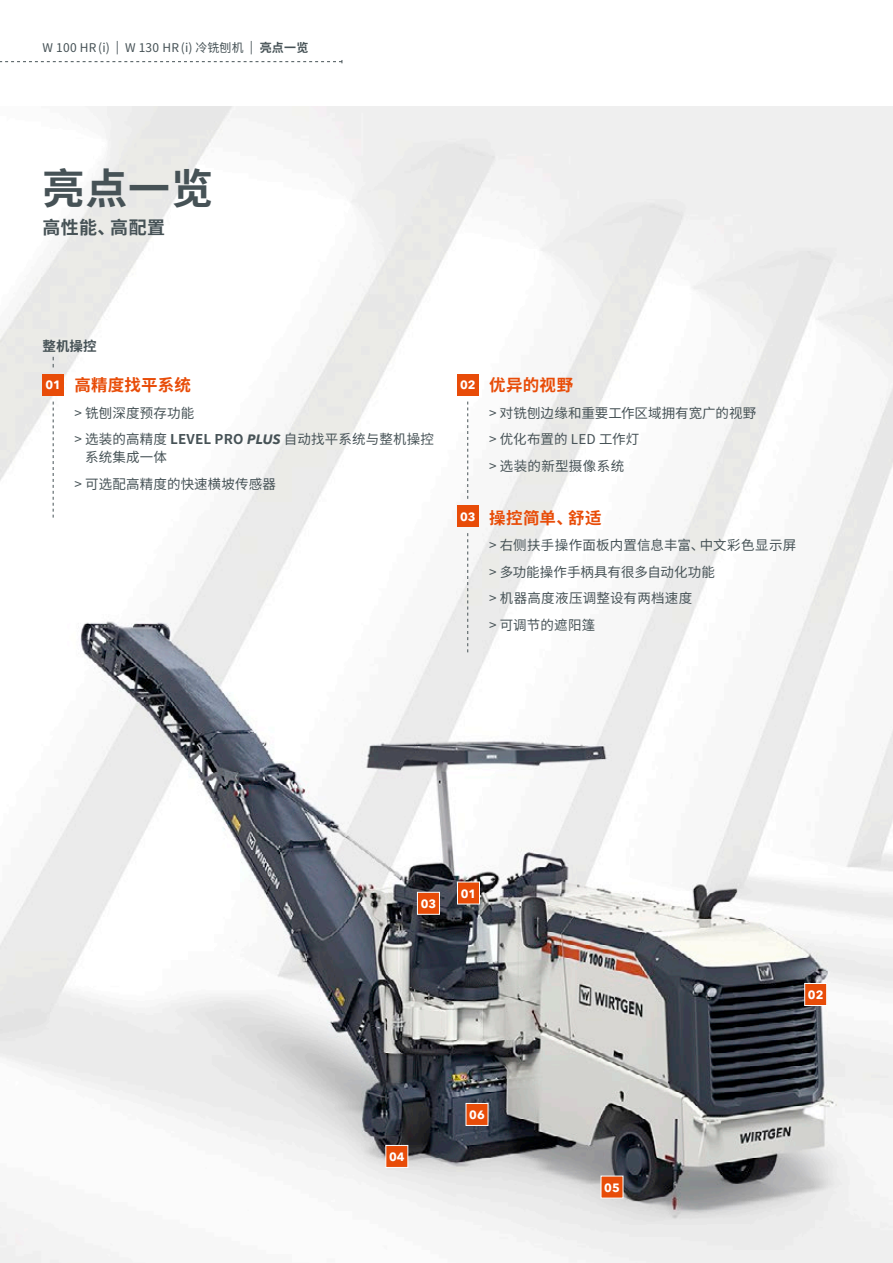
<style>
.page{position:relative;width:893px;height:1263px;background:#fff}
.page>*{position:absolute;margin:0;border:0;box-sizing:border-box;transform-origin:0 0}
.t1{font:700 42px "Source Han Sans CN";color:#465256}
.t2{font:700 18px "Source Han Sans CN";letter-spacing:.02em;color:#465256}
.t3{font:700 16.5px "Source Han Sans CN";letter-spacing:.015em;color:#e84c08}
.t4{font:13.5px/26.5px "Source Han Sans CN";letter-spacing:.01em;color:#465256}
.t5{font:700 13.5px "Source Han Sans CN";color:#465256}
.t6{font:12px "Source Han Sans CN";letter-spacing:.02em;color:#465256}
.t7{font:700 12px "Avenir Next LT Pro";color:#fff}
.s1{font-weight:700}
.s2{font-family:"Avenir Next LT Pro";font-weight:700;font-style:italic}
</style>
<div class="page">
<img style="left:0;top:106px;width:893px;height:1157px">
<svg style="left:385px;top:1145px;width:24px;height:23px"></svg>
<svg style="left:417px;top:891px;width:23px;height:24px"></svg>
<svg style="left:465px;top:1103px;width:24px;height:23px"></svg>
<svg style="left:600px;top:1175px;width:24px;height:24px"></svg>
<svg style="left:804px;top:983px;width:23px;height:23px"></svg>
<svg style="left:457px;top:881px;width:23px;height:24px"></svg>
<div style="left:43px;top:374px;width:21px;height:21px;background:#e84c08"></div>
<svg style="left:53px;top:402px;width:1px;height:116px"></svg>
<div style="left:457px;top:374px;width:21px;height:21px;background:#e84c08"></div>
<div style="left:457px;top:505px;width:21px;height:22px;background:#e84c08"></div>
<svg style="left:467px;top:402px;width:1px;height:97px"></svg>
<svg style="left:467px;top:533px;width:1px;height:119px"></svg>
<svg style="left:0;top:60px;width:343px;height:3px"></svg>
<p class="t6" style="left:43px;top:41px;width:267px">W 100 HR(i) | W 130 HR(i) 冷铣刨机 | <span class="s1">亮点一览</span></p>
<h1 class="t1" style="left:43px;top:165px;width:172px">亮点一览</h1>
<h2 class="t2" style="left:43px;top:217px;width:124px">高性能、高配置</h2>
<p class="t5" style="left:43px;top:338px;width:55px">整机操控</p>
<p class="t7" style="left:45px;top:378px;width:17px">01</p>
<p class="t3" style="left:489px;top:376px;width:86px">优异的视野</p>
<p class="t4" style="left:489px;top:400px;width:269px">&gt; 对铣刨边缘和重要工作区域拥有宽广的视野&gt; 优化布置的 LED 工作灯<br>&gt; 选装的新型摄像系统</p>
<p class="t3" style="left:489px;top:508px;width:114px">操控简单、舒适</p>
<p class="t4" style="left:489px;top:532px;width:309px">&gt; 右侧扶手操作面板内置信息丰富、中文彩色显示屏&gt; 多功能操作手柄具有很多自动化功能<br>&gt; 机器高度液压调整设有两档速度<br>&gt; 可调节的遮阳篷</p>
<p class="t3" style="left:74px;top:376px;width:118px">高精度找平系统</p>
<p class="t4" style="left:74px;top:400px;width:361px">&gt; 铣刨深度预存功能<br>&gt; 选装的高精度 <span class="s1">LEVEL PRO</span> <span class="s2">PLUS</span> -自动找平系统与整机操控</p>
<p class="t4" style="left:74px;top:444px;width:203px;text-indent:11px">系统集成一体<br>&gt; 可选配高精度的快速横坡传感器</p>
<p class="t7" style="left:460px;top:378px;width:17px">02</p>
<p class="t7" style="left:460px;top:509px;width:17px">03</p>
<p class="t7" style="left:421px;top:896px;width:17px">03</p>
<p class="t7" style="left:461px;top:886px;width:17px">01</p>
<p class="t7" style="left:389px;top:1149px;width:17px">04</p>
<p class="t7" style="left:469px;top:1107px;width:17px">06</p>
<p class="t7" style="left:604px;top:1180px;width:17px">05</p>
<p class="t7" style="left:808px;top:987px;width:17px">02</p>
</div>
